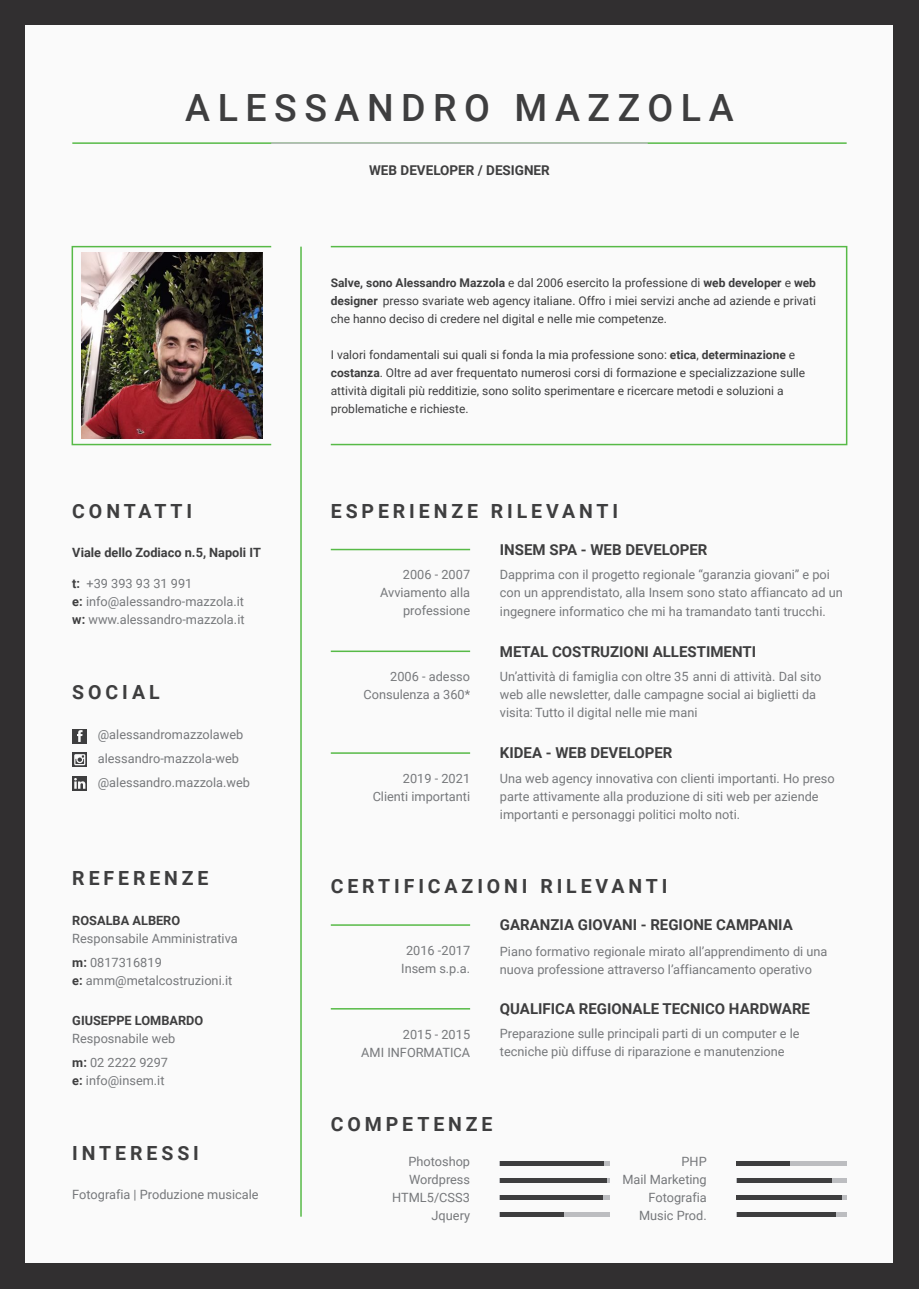
<style>
.page{position:relative;width:919px;height:1289px;background:#fff}
.page>*{position:absolute;margin:0;border:0;box-sizing:border-box;transform-origin:0 0}
.t1{font:500 37.5px "Roboto";letter-spacing:.2em;color:#3e3e3f}
.t2{font:700 19.5px "Roboto";letter-spacing:.2em;color:#3e3e3f}
.t3{font:700 15px "Roboto";color:#3e3e3f}
.t4{font:700 13.5px "Roboto";color:#3e3e3f}
.t5{font:12.75px/18px "Roboto";color:#76787b}
.t6{font:700 12.75px "Roboto";color:#3e3e3f}
.t7{font:12px/18px "Roboto";color:#3e3e3f;text-align:justify}
.s1{font-weight:700;color:#3e3e3f}
.s2{font-weight:700}
</style>
<div class="page">
<div style="left:0;top:0;width:918px;height:1288px;background:#312f30"></div>
<div style="left:26px;top:26px;width:867px;height:1237px;background:#fafafa"></div>
<hr style="left:331px;top:924px;width:139px;height:1px;background:#57ba47">
<hr style="left:331px;top:1008px;width:139px;height:1px;background:#57ba47">
<hr style="left:331px;top:549px;width:139px;height:1px;background:#57ba47">
<hr style="left:331px;top:650px;width:139px;height:2px;background:#57ba47">
<hr style="left:331px;top:752px;width:139px;height:1px;background:#57ba47">
<div style="left:72px;top:246px;width:200px;height:199px;border:2px solid #57ba47"></div>
<div style="left:330px;top:246px;width:517px;height:199px;border:2px solid #57ba47"></div>
<hr style="left:300px;top:247px;width:2px;height:969px;background:#57ba47">
<hr style="left:72px;top:142px;width:774px;height:2px;background:#57ba47">
<hr style="left:271px;top:142px;width:376px;height:2px;background:#bcbdc0">
<div style="left:72px;top:728px;width:15px;height:15px;background:#3e3e3f"></div>
<svg style="left:77px;top:730px;width:5px;height:12px"></svg>
<svg style="left:72px;top:776px;width:15px;height:14px"></svg>
<svg style="left:74px;top:778px;width:11px;height:10px"></svg>
<svg style="left:72px;top:752px;width:15px;height:15px"></svg>
<svg style="left:74px;top:754px;width:11px;height:11px"></svg>
<hr style="left:500px;top:1161px;width:110px;height:4px;background:#bcbdc0">
<hr style="left:500px;top:1161px;width:103px;height:4px;background:#3e3e3f">
<svg style="left:606px;top:1178px;width:4px;height:4px"></svg>
<hr style="left:500px;top:1178px;width:106px;height:4px;background:#3e3e3f">
<hr style="left:500px;top:1195px;width:110px;height:4px;background:#bcbdc0">
<hr style="left:500px;top:1195px;width:102px;height:4px;background:#3e3e3f">
<hr style="left:500px;top:1212px;width:110px;height:4px;background:#bcbdc0">
<hr style="left:500px;top:1212px;width:63px;height:4px;background:#3e3e3f">
<hr style="left:736px;top:1161px;width:110px;height:4px;background:#bcbdc0">
<hr style="left:736px;top:1161px;width:53px;height:4px;background:#3e3e3f">
<hr style="left:736px;top:1178px;width:110px;height:4px;background:#bcbdc0">
<hr style="left:736px;top:1178px;width:95px;height:4px;background:#3e3e3f">
<hr style="left:736px;top:1195px;width:110px;height:4px;background:#bcbdc0">
<hr style="left:736px;top:1195px;width:106px;height:4px;background:#3e3e3f">
<hr style="left:736px;top:1212px;width:110px;height:4px;background:#bcbdc0">
<hr style="left:736px;top:1212px;width:99px;height:4px;background:#3e3e3f">
<img style="left:81px;top:253px;width:181px;height:185px">
<h1 class="t1" style="left:185px;top:87px;width:550px">ALESSANDRO MAZZOLA</h1>
<p class="t4" style="left:369px;top:162px;width:182px">WEB DEVELOPER / DESIGNER</p>
<h2 class="t2" style="left:72px;top:499px;width:121px">CONTATTI</h2>
<p class="t6" style="left:72px;top:545px;width:190px">Viale dello Zodiaco n.5, Napoli IT</p>
<p class="t5" style="left:72px;top:575px;width:174px"><span class="s1">t:</span> +39 393 93 31 991<br><span class="s1">e:</span> info@alessandro-mazzola.it <span class="s1">w:</span> www.alessandro-mazzola.it</p>
<h2 class="t2" style="left:72px;top:680px;width:89px">SOCIAL</h2>
<p class="t5" style="left:98px;top:722px;width:154px;line-height:24px">@alessandromazzolaweb alessandro-mazzola-web @alessandro.mazzola.web</p>
<h2 class="t2" style="left:72px;top:866px;width:138px">REFERENZE</h2>
<p class="t6" style="left:72px;top:913px;width:109px">ROSALBA ALBERO</p>
<p class="t5" style="left:72px;top:926px;width:167px;line-height:24px">Responsabile Amministrativa <span class="s1">m:</span> 0817316819</p>
<p class="t5" style="left:72px;top:971px;width:161px"><span class="s1">e:</span> amm@metalcostruzioni.it</p>
<p class="t6" style="left:72px;top:1013px;width:133px">GIUSEPPE LOMBARDO</p>
<p class="t5" style="left:72px;top:1026px;width:104px;line-height:24.3px">Resposnabile web <span class="s1">m:</span> 02 2222 9297</p>
<p class="t5" style="left:72px;top:1071px;width:94px"><span class="s1">e:</span> info@insem.it</p>
<h2 class="t2" style="left:72px;top:1141px;width:128px">INTERESSI</h2>
<p class="t5" style="left:72px;top:1185px;width:188px">Fotografia | Produzione musicale</p>
<p class="t7" style="left:331px;top:274px;width:486px"><span class="s2">Salve, sono Alessandro Mazzola</span> e dal 2006 esercito la professione di <span class="s2">web developer</span> e <span class="s2">web designer</span> presso svariate web agency italiane. Offro i miei servizi anche ad aziende e privati che hanno deciso di credere nel digital e nelle mie competenze.</p>
<p class="t7" style="left:331px;top:346px;width:476px;text-align:left">I valori fondamentali sui quali si fonda la mia professione sono: <span class="s2">etica</span>, <span class="s2">determinazione</span> e <span class="s2">costanza</span>. Oltre ad aver frequentato numerosi corsi di formazione e specializzazione sulle attività digitali più redditizie, sono solito sperimentare e ricercare metodi e soluzioni a problematiche e richieste.</p>
<h2 class="t2" style="left:331px;top:499px;width:289px">ESPERIENZE RILEVANTI</h2>
<p class="t3" style="left:500px;top:541px;width:209px">INSEM SPA - WEB DEVELOPER</p>
<p class="t5" style="left:500px;top:566px;width:344px">Dapprima con il progetto regionale “garanzia giovani” e poi con un apprendistato, alla Insem sono stato affiancato ad un ingegnere informatico che mi ha tramandato tanti trucchi.</p>
<p class="t3" style="left:500px;top:642px;width:257px">METAL COSTRUZIONI ALLESTIMENTI</p>
<p class="t5" style="left:500px;top:667px;width:323px">Un’attività di famiglia con oltre 35 anni di attività. Dal sito web alle newsletter, dalle campagne social ai biglietti da visita: Tutto il digital nelle mie mani</p>
<p class="t3" style="left:500px;top:744px;width:174px">KIDEA - WEB DEVELOPER</p>
<p class="t5" style="left:500px;top:769px;width:336px">Una web agency innovativa con clienti importanti. Ho preso parte attivamente alla produzione di siti web per aziende importanti e personaggi politici molto noti.</p>
<p class="t5" style="left:380px;top:566px;width:91px;text-align:right">2006 - 2007<br>Avviamento alla professione</p>
<p class="t5" style="left:363px;top:668px;width:108px;text-align:right">2006 - adesso<br>Consulenza a 360*</p>
<p class="t5" style="left:372px;top:769px;width:99px;text-align:right">2019 - 2021<br>Clienti importanti</p>
<h2 class="t2" style="left:331px;top:875px;width:338px">CERTIFICAZIONI RILEVANTI</h2>
<p class="t5" style="left:401px;top:941px;width:70px;text-align:center">2016 -2017<br>Insem s.p.a.</p>
<p class="t5" style="left:361px;top:1025px;width:110px;text-align:right">2015 - 2015<br>AMI INFORMATICA</p>
<p class="t3" style="left:500px;top:916px;width:294px">GARANZIA GIOVANI - REGIONE CAMPANIA</p>
<p class="t5" style="left:500px;top:942px;width:329px">Piano formativo regionale mirato all’apprendimento di una nuova professione attraverso l’affiancamento operativo</p>
<p class="t3" style="left:500px;top:1000px;width:311px">QUALIFICA REGIONALE TECNICO HARDWARE</p>
<p class="t5" style="left:500px;top:1024px;width:301px">Preparazione sulle principali parti di un computer e le tecniche più diffuse di riparazione e manutenzione</p>
<h2 class="t2" style="left:331px;top:1112px;width:163px">COMPETENZE</h2>
<p class="t5" style="left:392px;top:1152px;width:79px;text-align:right">Photoshop<br>Wordpress<br>HTML5/CSS3<br>Jquery</p>
<p class="t5" style="left:622px;top:1152px;width:86px;text-align:right">PHP<br>Mail Marketing<br>Fotografia<br>Music Prod.</p>
</div>
